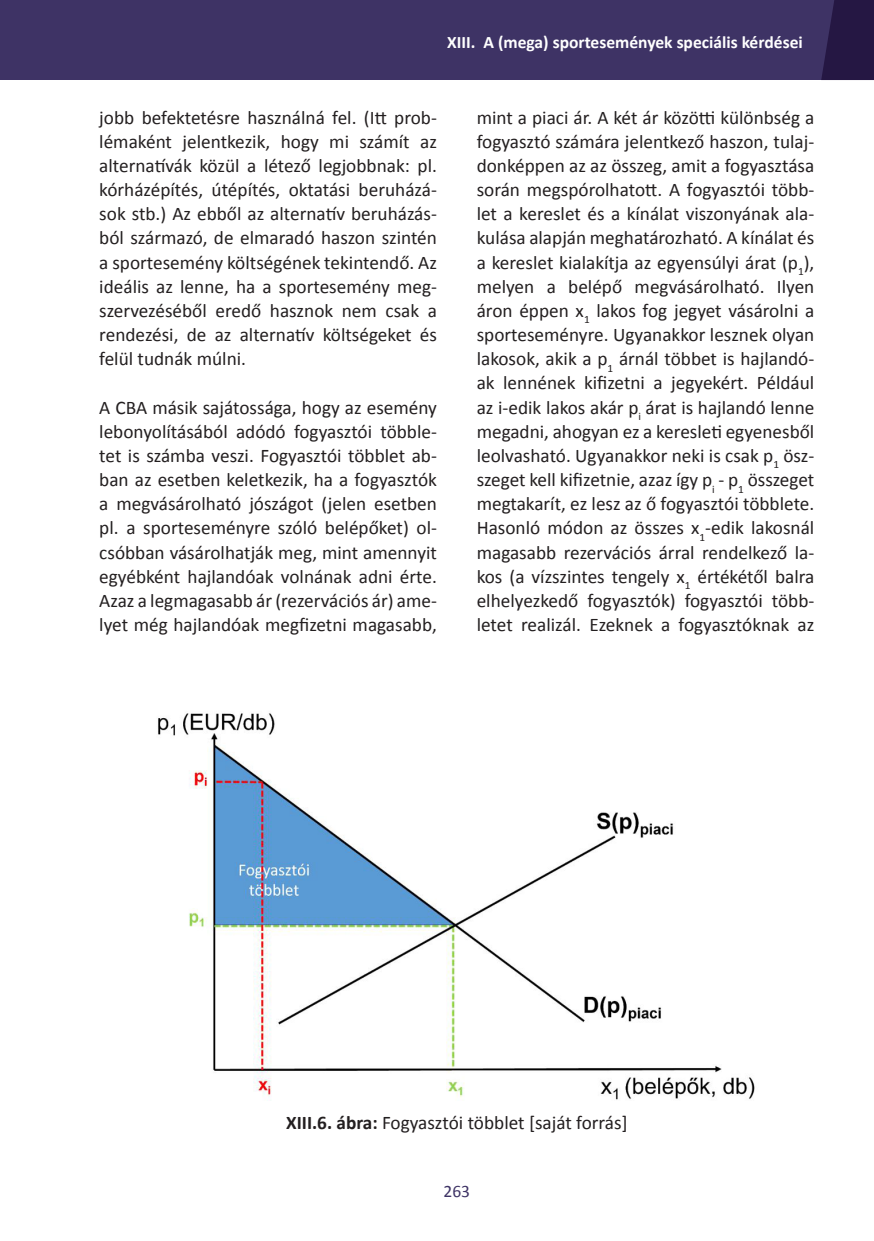
<style>
.page{position:relative;width:874px;height:1241px;background:#fff}
.page>*{position:absolute;margin:0;border:0;box-sizing:border-box;transform-origin:0 0}
.t1{font:19.25px/24.2px "Calibri";color:#231f20;text-align:justify}
.t2{font:700 17.5px "Calibri";color:#fff}
.t3{font:17.5px "Calibri";color:#3e3365}
.s1{font-weight:700}
</style>
<div class="page">
<hr style="left:0;top:0;width:1px;height:81px;background:#3e3365">
<div style="left:0;top:0;width:873px;height:80px;background:#3e3365"></div>
<svg style="left:821px;top:0;width:52px;height:80px;background:#281a47"></svg>
<img style="left:158px;top:713px;width:597px;height:388px">
<p class="t2" style="left:447px;top:30px;width:357px">XIII. A (mega) sportesemények speciális kérdései</p>
<p class="t1" style="left:99px;top:105px;width:339px">jobb befektetésre használná fel. (Itt prob&shy;lémaként jelentkezik, hogy mi számít az alternatívák közül a létező legjobbnak: pl. kórházépítés, útépítés, oktatási beruházá&shy;sok stb.) Az ebből az alternatív beruházás&shy;ból származó, de elmaradó haszon szintén a sportesemény költségének tekintendő. Az ideális az lenne, ha a sportesemény meg&shy;szervezéséből eredő hasznok nem csak a rendezési, de az alternatív költségeket és felül tudnák múlni.</p>
<p class="t1" style="left:99px;top:394px;width:339px">A CBA másik sajátossága, hogy az esemény lebonyolításából adódó fogyasztói többle&shy;tet is számba veszi. Fogyasztói többlet ab&shy;ban az esetben keletkezik, ha a fogyasztók a megvásárolható jószágot (jelen esetben pl. a sporteseményre szóló belépőket) ol&shy;csóbban vásárolhatják meg, mint amennyit egyébként hajlandóak volnának adni érte.<br>Azaz a legmagasabb ár (rezervációs ár) ame&shy;lyet még hajlandóak megfizetni magasabb,</p>
<p class="t1" style="left:476px;top:105px;width:339px">mint a piaci ár. A két ár közötti különbség a fogyasztó számára jelentkező haszon, tulaj&shy;donképpen az az összeg, amit a fogyasztása során megspórolhatott. A fogyasztói több&shy;let a kereslet és a kínálat viszonyának ala&shy;kulása alapján meghatározható. A kínálat és a kereslet kialakítja az egyensúlyi árat (p<sub>1</sub>), melyen a belépő megvásárolható. Ilyen áron éppen x<sub>1</sub> lakos fog jegyet vásárolni a sporteseményre. Ugyanakkor lesznek olyan lakosok, akik a p<sub>1</sub> árnál többet is hajlandó&shy;ak lennének kifizetni a jegyekért. Például az i-edik lakos akár p<sub>i</sub> árat is hajlandó lenne megadni, ahogyan ez a keresleti egyenesből leolvasható. Ugyanakkor neki is csak p<sub>1</sub> ös - szeget kell kifizetnie, azaz így p<sub>i</sub> - p<sub>1</sub> összeget megtakarít, ez lesz az ő fogyasztói többlete.<br>Hasonló módon az összes x<sub>1</sub>-edik lakosnál magasabb rezervációs árral rendelkező la&shy;kos (a vízszintes tengely x<sub>1</sub> értékétől balra elhelyezkedő fogyasztók) fogyasztói több&shy;letet realizál. Ezeknek a fogyasztóknak az</p>
<p class="t1" style="left:286px;top:1110px;width:343px"><span class="s1">XIII.6. ábra:</span> Fogyasztói többlet [saját forrás]</p>
<p class="t3" style="left:443px;top:1178px;width:28px">263</p>
</div>
